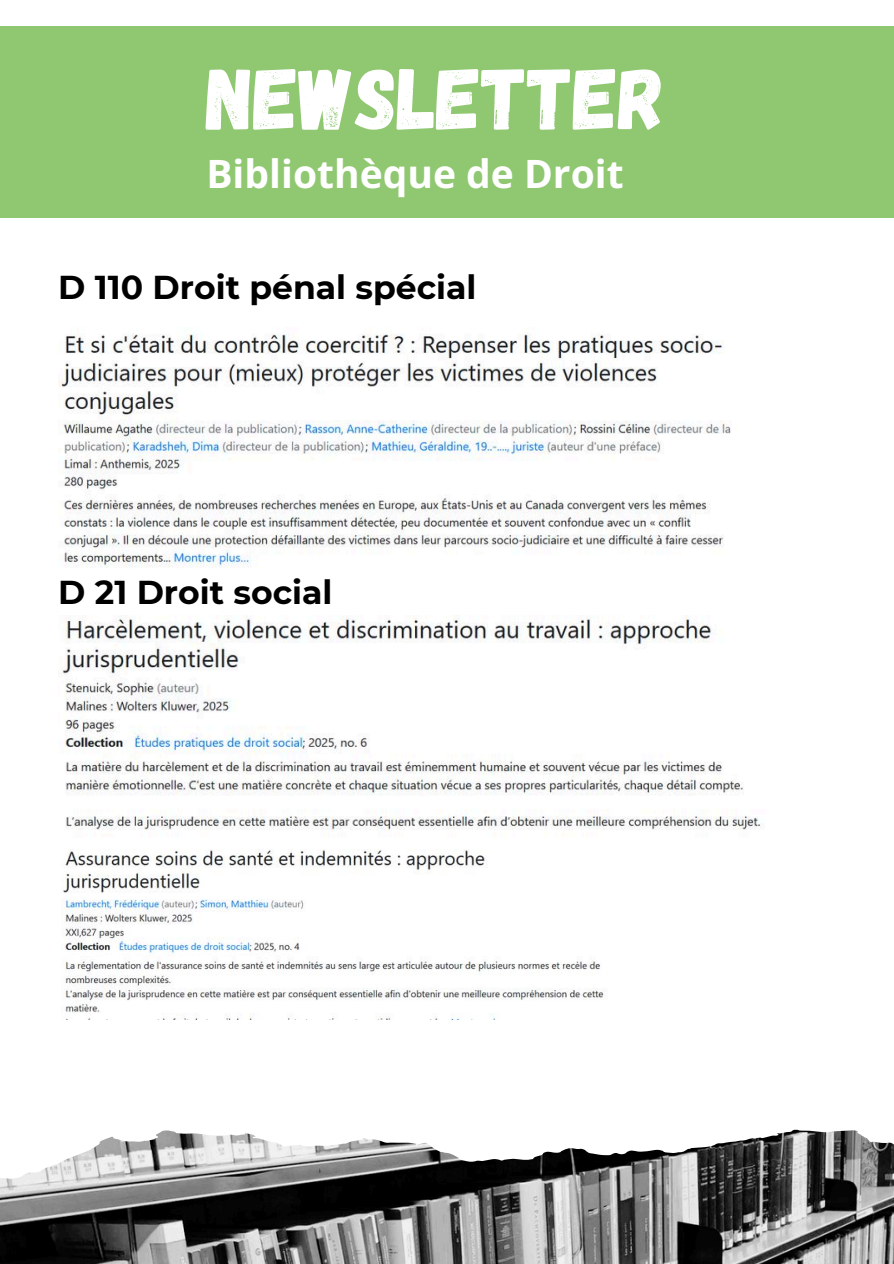
<style>
.page{position:relative;width:894px;height:1264px;background:#fff}
.page>*{position:absolute;margin:0;border:0;box-sizing:border-box;transform-origin:0 0}
.t1{font:87px "Gagalin";color:#fff}
.t2{font:700 39px "Open Sans";color:#fff}
.t3{font:700 33px "Montserrat";color:#000}
</style>
<div class="page">
<div style="left:0;top:26px;width:893px;height:192px;background:#90c872"></div>
<img style="left:0;top:1129px;width:893px;height:134px">
<img style="left:58px;top:327px;width:673px;height:241px">
<img style="left:58px;top:615px;width:705px;height:222px">
<img style="left:61px;top:849px;width:543px;height:170px">
<h1 class="t1" style="left:206px;top:42px;width:461px">NEWSLETTER</h1>
<p class="t2" style="left:206px;top:147px;width:418px">Bibliothèque de Droit</p>
<p class="t3" style="left:58px;top:267px;width:419px">D 110 Droit pénal spécial</p>
<p class="t3" style="left:58px;top:572px;width:276px">D 21 Droit social</p>
</div>
